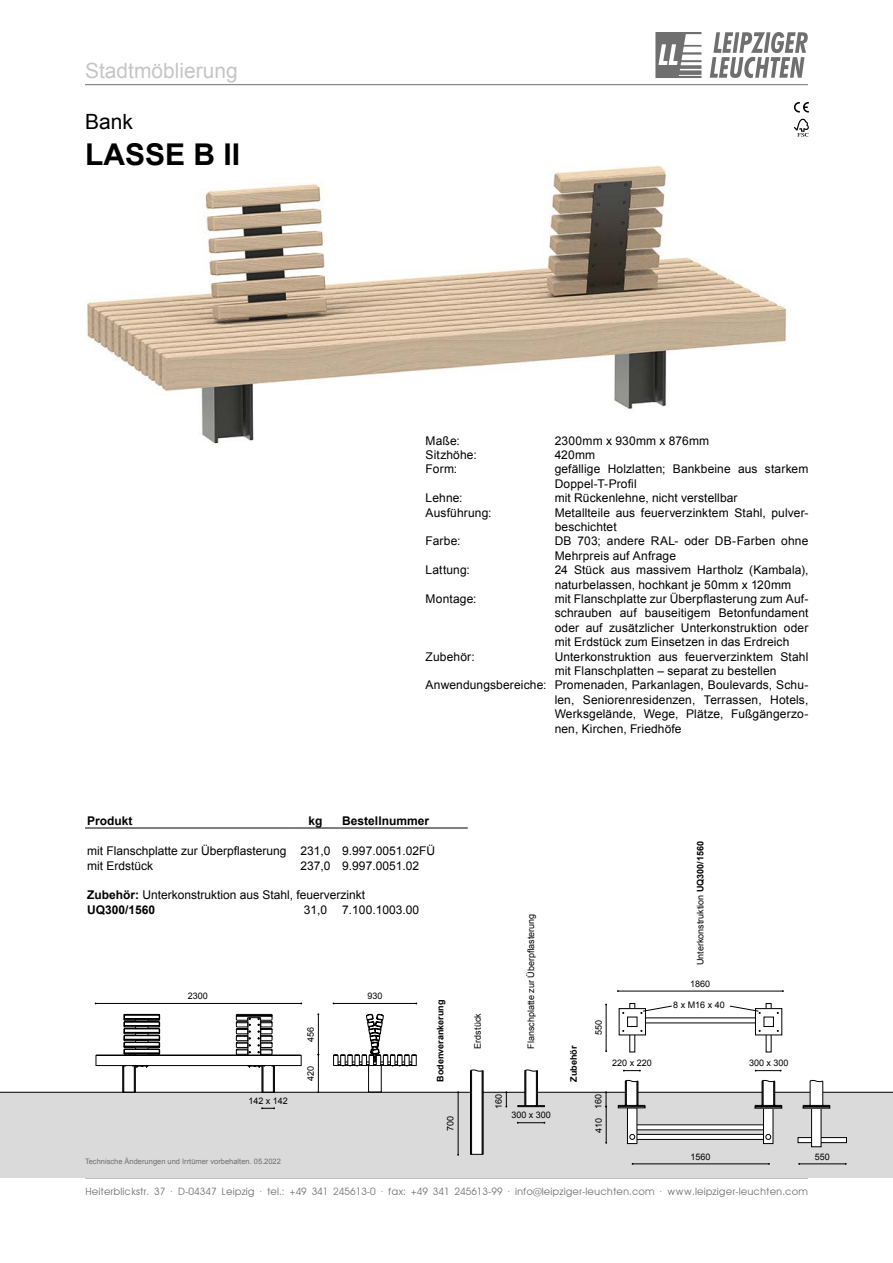
<style>
.page{position:relative;width:893px;height:1263px;background:#fff}
.page>*{position:absolute;margin:0;border:0;box-sizing:border-box;transform-origin:0 0}
.t1{font:700 30px "Arial";color:#000}
.t2{font:21px "Arial";color:#c6c6c6}
.t3{font:21px "Arial";color:#000}
.t4{font:12px/14.4px "Arial";letter-spacing:.01em;color:#000}
.t5{font:700 12px "Arial";color:#000}
.t6{font:10.2px "Avant Garde";color:#706f6f}
.t7{font:9px "Arial";color:#000}
.t8{font:700 9px "Arial";color:#000}
.t9{font:7.5px "Arial";color:#706f6f}
.s1{font-weight:700}
</style>
<div class="page">
<hr style="left:85px;top:1177px;width:723px;height:1px;background:#706f6f">
<hr style="left:85px;top:84px;width:723px;height:1px;background:#706f6f">
<svg style="left:655px;top:32px;width:46px;height:46px"></svg>
<svg style="left:710px;top:32px;width:98px;height:46px"></svg>
<svg style="left:794px;top:102px;width:15px;height:11px"></svg>
<svg style="left:794px;top:119px;width:15px;height:18px"></svg>
<img style="left:86px;top:165px;width:701px;height:279px">
<div style="left:0;top:1092px;width:893px;height:85px;background:#dadada"></div>
<hr style="left:0;top:1092px;width:893px;height:1px;background:#000">
<hr style="left:458px;top:1092px;width:1px;height:63px;background:#000">
<svg style="left:505px;top:1091px;width:2px;height:16px"></svg>
<svg style="left:472px;top:1072px;width:10px;height:82px"></svg>
<hr style="left:470px;top:1070px;width:1px;height:84px;background:#000">
<hr style="left:471px;top:1070px;width:1px;height:84px;background:#000">
<hr style="left:482px;top:1071px;width:1px;height:83px;background:#000">
<hr style="left:483px;top:1071px;width:1px;height:83px;background:#000">
<svg style="left:470px;top:1154px;width:13px;height:1px"></svg>
<svg style="left:517px;top:1122px;width:28px;height:1px"></svg>
<svg style="left:470px;top:1069px;width:14px;height:3px"></svg>
<div style="left:525px;top:1072px;width:12px;height:34px;background:#fff"></div>
<svg style="left:517px;top:1105px;width:28px;height:2px"></svg>
<hr style="left:524px;top:1070px;width:1px;height:35px;background:#000">
<hr style="left:526px;top:1070px;width:1px;height:35px;background:#000">
<hr style="left:536px;top:1071px;width:1px;height:34px;background:#000">
<hr style="left:537px;top:1070px;width:1px;height:35px;background:#000">
<svg style="left:524px;top:1069px;width:14px;height:3px"></svg>
<hr style="left:632px;top:1163px;width:137px;height:1px;background:#000">
<div style="left:798px;top:1137px;width:48px;height:5px;background:#fff"></div>
<div style="left:798px;top:1137px;width:49px;height:6px;border:1px solid #000"></div>
<div style="left:812px;top:1107px;width:9px;height:40px;background:#fff"></div>
<div style="left:811px;top:1107px;width:10px;height:40px;border:1px solid #000"></div>
<hr style="left:799px;top:1163px;width:47px;height:1px;background:#000">
<hr style="left:606px;top:1106px;width:1px;height:37px;background:#000">
<div style="left:619px;top:1008px;width:27px;height:27px;border:1px solid #000"></div>
<div style="left:755px;top:1008px;width:27px;height:27px;border:1px solid #000"></div>
<div style="left:627px;top:1017px;width:10px;height:10px;border:1px solid #000"></div>
<svg style="left:755px;top:1070px;width:27px;height:1px"></svg>
<hr style="left:606px;top:1004px;width:1px;height:47px;background:#000">
<hr style="left:618px;top:991px;width:165px;height:1px;background:#000">
<div style="left:764px;top:1017px;width:10px;height:10px;border:1px solid #000"></div>
<svg style="left:641px;top:1006px;width:31px;height:8px"></svg>
<svg style="left:729px;top:1006px;width:31px;height:8px"></svg>
<svg style="left:605px;top:1091px;width:2px;height:16px"></svg>
<svg style="left:618px;top:1080px;width:28px;height:27px"></svg>
<svg style="left:623px;top:1070px;width:18px;height:1px"></svg>
<div style="left:636px;top:1125px;width:128px;height:5px;background:#fff"></div>
<div style="left:627px;top:1108px;width:10px;height:35px;background:#fff"></div>
<div style="left:627px;top:1107px;width:10px;height:37px;border:1px solid #000"></div>
<div style="left:618px;top:1106px;width:27px;height:2px;border:1px solid #000"></div>
<div style="left:763px;top:1106px;width:10px;height:37px;background:#fff"></div>
<div style="left:763px;top:1106px;width:10px;height:38px;border:1px solid #000"></div>
<svg style="left:629px;top:1134px;width:142px;height:6px"></svg>
<svg style="left:755px;top:1080px;width:27px;height:28px"></svg>
<svg style="left:803px;top:1080px;width:28px;height:28px"></svg>
<hr style="left:96px;top:1003px;width:205px;height:1px;background:#000">
<hr style="left:333px;top:1003px;width:83px;height:1px;background:#000">
<hr style="left:318px;top:1055px;width:1px;height:37px;background:#000">
<hr style="left:318px;top:1014px;width:1px;height:40px;background:#000">
<svg style="left:261px;top:1107px;width:14px;height:2px"></svg>
<svg style="left:95px;top:1014px;width:207px;height:79px"></svg>
<svg style="left:333px;top:1014px;width:84px;height:78px"></svg>
<div style="left:426px;top:436px;width:382px;height:325px;background:#fff"></div>
<hr style="left:85px;top:828px;width:206px;height:1px;background:#000">
<hr style="left:291px;top:828px;width:49px;height:1px;background:#000">
<hr style="left:340px;top:828px;width:128px;height:1px;background:#000">
<h2 class="t2" style="left:85px;top:57px;width:154px">Stadtmöblierung</h2>
<h2 class="t3" style="left:85px;top:107px;width:49px">Bank</h2>
<h1 class="t1" style="left:85px;top:134px;width:157px">LASSE B II</h1>
<p class="t4" style="left:426px;top:433px;width:36px">Maße:</p>
<p class="t4" style="left:555px;top:433px;width:156px">2300mm x 930mm x 876mm</p>
<p class="t4" style="left:426px;top:448px;width:53px">Sitzhöhe:</p>
<p class="t4" style="left:555px;top:448px;width:42px">420mm</p>
<p class="t4" style="left:426px;top:462px;width:33px">Form:</p>
<p class="t4" style="left:555px;top:462px;width:255px">gefällige Holzlatten; Bankbeine aus starkem<br>Doppel-T-Profil</p>
<p class="t4" style="left:426px;top:491px;width:38px">Lehne:</p>
<p class="t4" style="left:555px;top:491px;width:184px">mit Rückenlehne, nicht verstellbar</p>
<p class="t4" style="left:426px;top:505px;width:67px">Ausführung:</p>
<p class="t4" style="left:555px;top:505px;width:255px">Metallteile aus feuerverzinktem Stahl, pulver&shy;beschichtet</p>
<p class="t4" style="left:426px;top:534px;width:36px">Farbe:</p>
<p class="t4" style="left:555px;top:534px;width:255px">DB 703; andere RAL- oder DB-Farben ohne<br>Mehrpreis auf Anfrage</p>
<p class="t4" style="left:426px;top:563px;width:46px">Lattung:</p>
<p class="t4" style="left:555px;top:563px;width:255px">24 Stück aus massivem Hartholz (Kambala), naturbelassen, hochkant je 50mm x 120mm</p>
<p class="t4" style="left:426px;top:592px;width:52px">Montage:</p>
<p class="t4" style="left:555px;top:592px;width:255px;text-align:justify">mit Flanschplatte zur Überpflasterung zum Auf&shy;schrauben auf bauseitigem Betonfundament oder auf zusätzlicher Unterkonstruktion oder mit Erdstück zum Einsetzen in das Erdreich</p>
<p class="t4" style="left:426px;top:649px;width:51px">Zubehör:</p>
<p class="t4" style="left:555px;top:649px;width:255px">Unterkonstruktion aus feuerverzinktem Stahl</p>
<p class="t4" style="left:555px;top:664px;width:223px">mit Flanschplatten – separat zu bestellen</p>
<p class="t4" style="left:426px;top:678px;width:384px">Anwendungsbereiche: Promenaden, Parkanlagen, Boulevards, Schu-</p>
<p class="t4" style="left:555px;top:692px;width:255px">len, Seniorenresidenzen, Terrassen, Hotels,</p>
<p class="t4" style="left:555px;top:707px;width:255px">Werksgelände, Wege, Plätze, Fußgängerzo-</p>
<p class="t4" style="left:555px;top:721px;width:128px">nen, Kirchen, Friedhöfe</p>
<p class="t5" style="left:87px;top:813px;width:47px">Produkt</p>
<p class="t5" style="left:308px;top:813px;width:16px">kg</p>
<p class="t5" style="left:342px;top:813px;width:88px">Bestellnummer</p>
<p class="t4" style="left:87px;top:843px;width:349px;line-height:14.9px">mit Flanschplatte zur Überpflasterung 231,0 9.997.0051.02FÜ mit Erdstück</p>
<p class="t4" style="left:300px;top:858px;width:120px">237,0 9.997.0051.02</p>
<p class="t4" style="left:87px;top:888px;width:280px;line-height:14.9px"><span class="s1">Zubehör:</span> Unterkonstruktion aus Stahl, feuerverzinkt<br><span class="s1">UQ300/1560</span></p>
<p class="t4" style="left:304px;top:903px;width:25px">31,0</p>
<p class="t4" style="left:342px;top:903px;width:78px">7.100.1003.00</p>
<p class="t7" style="left:188px;top:990px;width:22px">2300</p>
<p class="t7" style="left:367px;top:990px;width:17px">930</p>
<p class="t7" style="left:305px;top:1042px;width:17px;rotate:-90deg">456</p>
<p class="t7" style="left:248px;top:1094px;width:41px">142 x 142</p>
<p class="t7" style="left:305px;top:1081px;width:17px;rotate:-90deg">420</p>
<p class="t8" style="left:434px;top:1082px;width:84px;rotate:-90deg">Bodenverankerung</p>
<p class="t7" style="left:444px;top:1131px;width:17px;rotate:-90deg">700</p>
<p class="t7" style="left:472px;top:1048px;width:37px;rotate:-90deg">Erdstück</p>
<p class="t7" style="left:525px;top:1048px;width:137px;rotate:-90deg">Flanschplatte zur Überpflasterung</p>
<p class="t7" style="left:493px;top:1108px;width:17px;rotate:-90deg">160</p>
<p class="t7" style="left:511px;top:1109px;width:41px">300 x 300</p>
<p class="t8" style="left:568px;top:1082px;width:38px;rotate:-90deg">Zubehör</p>
<p class="t7" style="left:593px;top:1035px;width:17px;rotate:-90deg">550</p>
<p class="t7" style="left:612px;top:1057px;width:41px">220 x 220</p>
<p class="t7" style="left:592px;top:1108px;width:17px;rotate:-90deg">160</p>
<p class="t7" style="left:593px;top:1133px;width:17px;rotate:-90deg">410</p>
<p class="t7" style="left:694px;top:965px;width:126px;rotate:-90deg">Unterkonstruktion <span class="s1">UQ300/1560</span></p>
<p class="t7" style="left:690px;top:978px;width:22px">1860</p>
<p class="t7" style="left:673px;top:999px;width:53px">8 x M16 x 40</p>
<p class="t7" style="left:749px;top:1057px;width:41px">300 x 300</p>
<p class="t7" style="left:691px;top:1150px;width:22px">1560</p>
<p class="t7" style="left:815px;top:1150px;width:17px">550</p>
<p class="t9" style="left:85px;top:1156px;width:197px">Technische Änderungen und Irrtümer vorbehalten. 05.2022</p>
<p class="t9" style="left:258px;top:1156px;width:6px">6</p>
<p class="t9" style="left:273px;top:1156px;width:10px">16</p>
<p class="t6" style="left:85px;top:1185px;width:724px">Heiterblickstr. 37 · D-04347 Leipzig · tel.: +49 341 245613-0 · fax: +49 341 245613-99 · info@leipziger-leuchten.com · www.leipziger-leuchten.com</p>
</div>
